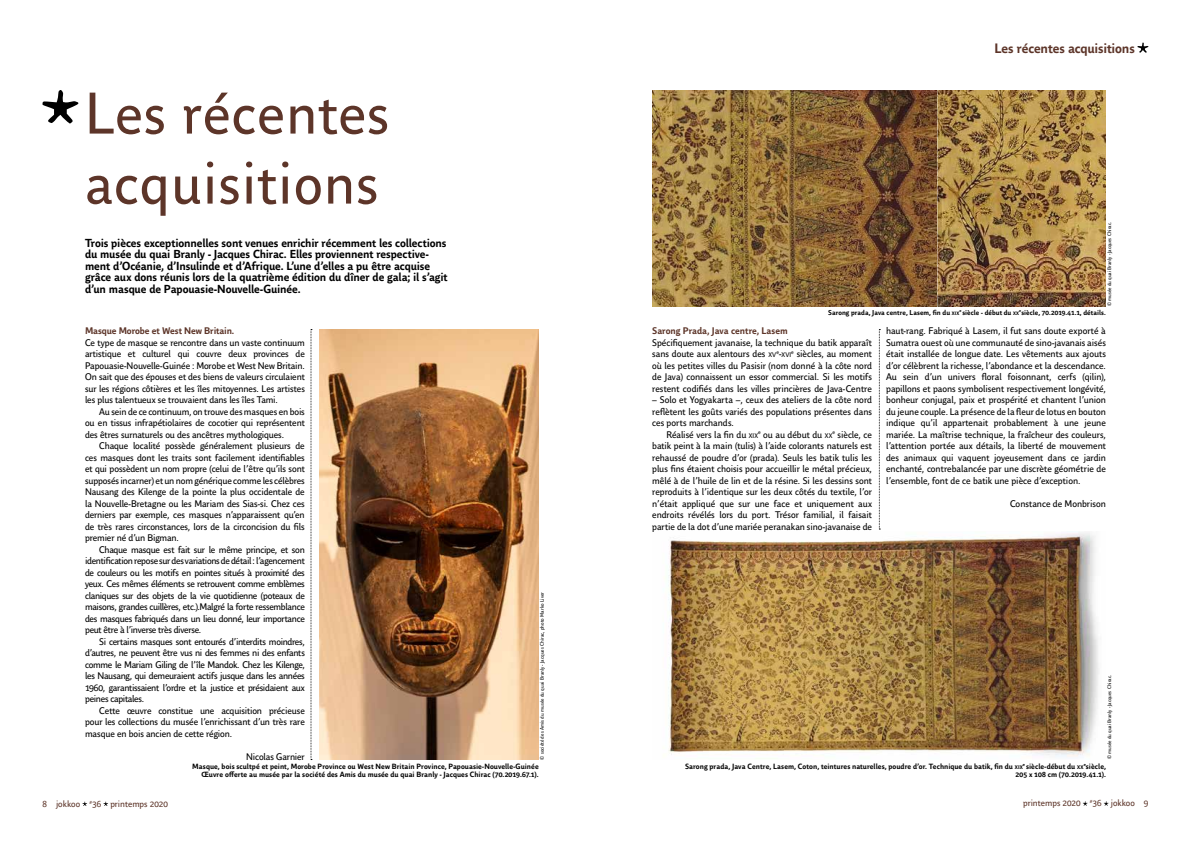
<style>
.page{position:relative;width:1191px;height:842px;background:#fff}
.page>*{position:absolute;margin:0;border:0;box-sizing:border-box;transform-origin:0 0}
.t1{font:58px/70px "Parisine Office Std";letter-spacing:.02em;color:#5d3529}
.t2{font:700 13.5px "Parisine Office Std";letter-spacing:-.015em;color:#5d3529}
.t3{font:700 11.5px/11.5px "Parisine Office Std";letter-spacing:-.01em;color:#000}
.t4{font:9.5px/11.5px "Parisine Office Std";letter-spacing:-.01em;color:#000;text-align:justify}
.t5{font:700 9.5px "Parisine Office Std";color:#5d3529}
.t6{font:9px "Parisine Office Std";letter-spacing:.005em;color:#5d3529}
.t7{font:700 7.5px/8px "Parisine Office Std";letter-spacing:.005em;color:#000;text-align:right}
.t8{font:700 7px "Parisine Office Std";letter-spacing:.01em;color:#000}
.t9{font:6.7px "Parisine Office Std";color:#000}
.t10{font:5px "Parisine Office Std";color:#000}
.s1{font-size:4.9px}
.s2{font-size:6.7px}
.s3{font-size:9.5px}
.s4{font-size:5.2px}
</style>
<div class="page">
<svg style="left:42px;top:90px;width:36px;height:34px"></svg>
<svg style="left:82px;top:801px;width:5px;height:5px"></svg>
<svg style="left:103px;top:801px;width:5px;height:5px"></svg>
<svg style="left:1137px;top:42px;width:11px;height:11px"></svg>
<svg style="left:311px;top:329px;width:1px;height:431px"></svg>
<svg style="left:1082px;top:801px;width:5px;height:5px"></svg>
<svg style="left:1103px;top:801px;width:5px;height:5px"></svg>
<svg style="left:879px;top:329px;width:1px;height:201px"></svg>
<img style="left:668px;top:532px;width:431px;height:227px">
<img style="left:652px;top:90px;width:454px;height:216px">
<hr style="left:936px;top:87px;width:1px;height:220px;background:#fff">
<img style="left:319px;top:329px;width:220px;height:431px">
<h1 class="t1" style="left:85px;top:80px;width:305px">Les récentes acquisitions</h1>
<p class="t3" style="left:85px;top:237px;width:364px">Trois pièces exceptionnelles sont venues enrichir récemment les collections du musée du quai Branly - Jacques Chirac. Elles proviennent respective&shy;ment d’Océanie, d’Insulinde et d’Afrique. L’une d’elles a pu être acquise grâce aux dons réunis lors de la quatrième édition du dîner de gala; il s’agit d’un masque de Papouasie-Nouvelle-Guinée.</p>
<p class="t5" style="left:85px;top:325px;width:151px">Masque Morobe et West New Britain.</p>
<p class="t4" style="left:85px;top:337px;width:221px">Ce type de masque se rencontre dans un vaste continuum artistique et culturel qui couvre deux provinces de Papouasie-Nouvelle-Guinée : Morobe et West New Britain.<br>On sait que des épouses et des biens de valeurs circulaient sur les régions côtières et les îles mitoyennes. Les artistes les plus talentueux se trouvaient dans les îles Tami.</p>
<p class="t4" style="left:85px;top:406px;width:221px;text-indent:14px">Au sein de ce continuum, on trouve des masques en bois ou en tissus infrapétiolaires de cocotier qui représentent des êtres surnaturels ou des ancêtres mythologiques.</p>
<p class="t4" style="left:85px;top:440px;width:221px;text-indent:14px">Chaque localité possède généralement plusieurs de ces masques dont les traits sont facilement identifiables et qui possèdent un nom propre (celui de l’être qu’ils sont supposés incarner) et un nom générique comme les célèbres Nausang des Kilenge de la pointe la plus occidentale de la Nouvelle-Bretagne ou les Mariam des Sias-si. Chez ces derniers par exemple, ces masques n’apparaissent qu’en de très rares circonstances, lors de la circoncision du fils premier né d’un Bigman.</p>
<p class="t4" style="left:85px;top:544px;width:221px;text-indent:14px">Chaque masque est fait sur le même principe, et son identification repose sur des variations de détail : l’agencement de couleurs ou les motifs en pointes situés à proximité des yeux. Ces mêmes éléments se retrouvent comme emblèmes claniques sur des objets de la vie quotidienne (poteaux de maisons, grandes cuillères, etc.).Malgré la forte ressemblance des masques fabriqués dans un lieu donné, leur importance peut être à l’inverse très diverse.</p>
<p class="t4" style="left:85px;top:636px;width:221px;text-indent:14px">Si certains masques sont entourés d’interdits moindres, d’autres, ne peuvent être vus ni des femmes ni des enfants comme le Mariam Giling de l’île Mandok. Chez les Kilenge, les Nausang, qui demeuraient actifs jusque dans les années 1960, garantissaient l’ordre et la justice et présidaient aux peines capitales.</p>
<p class="t4" style="left:85px;top:705px;width:221px;text-indent:14px">Cette œuvre constitue une acquisition précieuse pour les collections du musée l’enrichissant d’un très rare masque en bois ancien de cette région.</p>
<p class="t4" style="left:246px;top:751px;width:60px">Nicolas Garnier</p>
<p class="t10" style="left:539px;top:760px;width:169px;rotate:-90deg">© société des Amis du musée du quai Branly - Jacques Chirac, photo Marko Liver</p>
<p class="t6" style="left:43px;top:798px;width:127px">8 jokkoo <sup>#</sup>36 printemps 2020</p>
<p class="t7" style="left:192px;top:763px;width:348px">Masque, bois scultpé et peint, Morobe Province ou West New Britain Province, Papouasie-Nouvelle-Guinée<br>Œuvre offerte au musée par la société des Amis du musée du quai Branly - Jacques Chirac (70.2019.67.1).</p>
<h2 class="t2" style="left:994px;top:40px;width:142px">Les récentes acquisitions</h2>
<p class="t10" style="left:1106px;top:306px;width:85px;rotate:-90deg">© musée du quai Branly - Jacques Chirac.</p>
<p class="t8" style="left:828px;top:308px;width:279px">Sarong prada, Java centre, Lasem, fin du <span class="s1">XIX</span><sup>e</sup> siècle - début du <span class="s1">XX</span><sup>e</sup>siècle, 70.2019.41.1, détails.</p>
<p class="t5" style="left:652px;top:325px;width:137px">Sarong Prada, Java centre, Lasem</p>
<p class="t4" style="left:652px;top:337px;width:221px">Spécifiquement javanaise, la technique du batik apparaît sans doute aux alentours des <span class="s2">XV</span></p>
<p class="t4" style="left:652px;top:348px;width:221px;text-indent:139px"><sup>e</sup> siècles, au moment où les petites villes du Pasisir (nom donné à la côte nord de Java) connaissent un essor commercial. Si les motifs restent codifiés dans les villes princières de Java-Centre</p>
<p class="t4" style="left:652px;top:394px;width:221px">– Solo et Yogyakarta –, ceux des ateliers de la côte nord reflètent les goûts variés des populations présentes dans ces ports marchands.</p>
<p class="t4" style="left:652px;top:429px;width:221px;text-indent:14px">Réalisé vers la fin du <span class="s2">XIX</span><sup>e</sup> ou au début du <span class="s2">XX</span><sup>e</sup> siècle, ce batik peint à la main (tulis) à l’aide colorants naturels est rehaussé de poudre d’or (prada). Seuls les batik tulis les plus fins étaient choisis pour accueillir le métal précieux, mêlé à de l’huile de lin et de la résine. Si les dessins sont reproduits à l’identique sur les deux côtés du textile, l’or n’était appliqué que sur une face et uniquement aux endroits révélés lors du port. Trésor familial, il faisait partie de la dot d’une mariée peranakan sino-javanaise de</p>
<p class="t9" style="left:776px;top:351px;width:16px"><sup>e</sup><span class="s3">-</span>XVI</p>
<p class="t4" style="left:886px;top:325px;width:221px">haut-rang. Fabriqué à Lasem, il fut sans doute exporté à Sumatra ouest où une communauté de sino-javanais aisés était installée de longue date. Les vêtements aux ajouts d’or célèbrent la richesse, l’abondance et la descendance.<br>Au sein d’un univers floral foisonnant, cerfs (qilin), papillons et paons symbolisent respectivement longévité, bonheur conjugal, paix et prospérité et chantent l’union du jeune couple. La présence de la fleur de lotus en bouton indique qu’il appartenait probablement à une jeune mariée. La maîtrise technique, la fraîcheur des couleurs, l’attention portée aux détails, la liberté de mouvement des animaux qui vaquent joyeusement dans ce jardin enchanté, contrebalancée par une discrète géométrie de l’ensemble, font de ce batik une pièce d’exception.</p>
<p class="t4" style="left:1010px;top:498px;width:97px">Constance de Monbrison</p>
<p class="t10" style="left:1106px;top:759px;width:85px;rotate:-90deg">© musée du quai Branly - Jacques Chirac.</p>
<p class="t7" style="left:685px;top:762px;width:422px">Sarong prada, Java Centre, Lasem, Coton, teintures naturelles, poudre d’or. Technique du batik, fin du <span class="s4">XIX</span><sup>e</sup> siècle-début du <span class="s4">XX</span><sup>e</sup>siècle,<br>205 x 108 cm (70.2019.41.1).</p>
<p class="t6" style="left:1023px;top:798px;width:127px">printemps 2020 <sup>#</sup>36 jokkoo 9</p>
</div>
